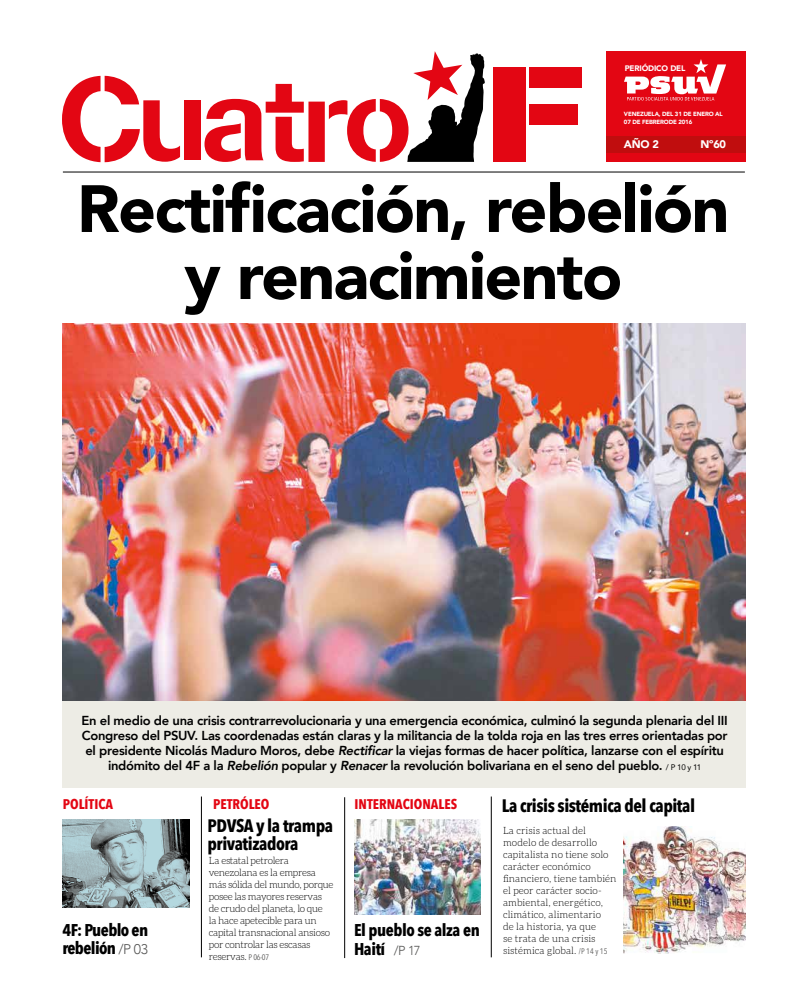
<style>
.page{position:relative;width:808px;height:1007px;background:#fff}
.page>*{position:absolute;margin:0;border:0;box-sizing:border-box;transform-origin:0 0}
.t1{font:900 66px/67px "Avenir";letter-spacing:-.025em;color:#000;text-align:center}
.t2{font:700 18px/18px "Avenir Next Condensed";letter-spacing:-.025em;color:#000}
.t3{font:700 17px/18px "Avenir Next Condensed";letter-spacing:-.025em;color:#000}
.t4{font:700 14px "Avenir Next Condensed";color:#e30613}
.t5{font:800 13px/15px "Avenir";letter-spacing:-.02em;color:#000;text-align:center}
.t6{font:900 11px "Avenir";letter-spacing:-.02em;color:#fff}
.t7{font:300 10px/12px "Aleo";letter-spacing:.005em;color:#000}
.t8{font:300 10px/12px "Aleo";letter-spacing:-.03em;color:#000}
.t9{font:900 8px "Avenir";letter-spacing:-.02em;color:#fff}
.t10{font:900 6px/7.2px "Avenir";letter-spacing:-.025em;color:#fff}
.s1{font-style:italic}
.s2{font-weight:400;font-size:8px}
.s3{font-family:"Avenir Next LT Pro";font-weight:400;font-stretch:condensed;font-size:8px;color:#575756}
.s4{font-family:"Avenir";font-weight:300;font-size:14px;color:#575756}
.s5{font-family:"Avenir";font-weight:300;font-size:13px;color:#575756}
</style>
<div class="page">
<div style="left:606px;top:51px;width:140px;height:111px;background:#e30613"></div>
<div style="left:606px;top:136px;width:140px;height:17px;background:#c00d0e"></div>
<svg style="left:624px;top:59px;width:102px;height:41px"></svg>
<svg style="left:62px;top:76px;width:118px;height:86px"></svg>
<div style="left:184px;top:100px;width:16px;height:60px;background:#e30613"></div>
<svg style="left:204px;top:51px;width:281px;height:111px"></svg>
<div style="left:493px;top:67px;width:32px;height:95px;background:#e30613"></div>
<div style="left:529px;top:67px;width:53px;height:21px;background:#e30613"></div>
<div style="left:529px;top:104px;width:49px;height:21px;background:#e30613"></div>
<hr style="left:63px;top:171px;width:682px;height:1px;background:#000">
<img style="left:62px;top:323px;width:684px;height:378px">
<div style="left:62px;top:701px;width:684px;height:86px;background:#edece5"></div>
<img style="left:63px;top:819px;width:126px;height:88px">
<hr style="left:201px;top:796px;width:1px;height:161px;background:#000">
<hr style="left:344px;top:797px;width:1px;height:160px;background:#000">
<hr style="left:491px;top:796px;width:1px;height:161px;background:#000">
<img style="left:354px;top:819px;width:127px;height:95px">
<img style="left:623px;top:826px;width:123px;height:127px">
<p class="t9" style="left:625px;top:61px;width:62px">PERIÓDICO DEL</p>
<p class="t10" style="left:624px;top:111px;width:100px">VENEZUELA, DEL 31 DE ENERO AL<br>07 DE FEBRERODE 2016</p>
<p class="t6" style="left:624px;top:134px;width:37px">AÑO 2</p>
<p class="t6" style="left:700px;top:134px;width:27px">Nº60</p>
<h1 class="t1" style="left:77px;top:174px;width:654px">Rectificación, rebelión y renacimiento</h1>
<p class="t5" style="left:81px;top:713px;width:648px">En el medio de una crisis contrarrevolucionaria y una emergencia económica, culminó la segunda plenaria del III Congreso del PSUV. Las coordenadas están claras y la militancia de la tolda roja en las tres erres orientadas por el presidente Nicolás Maduro Moros, debe <span class="s1">Rectificar</span> la viejas formas de hacer política, lanzarse con el espíritu indómito del 4F a la <span class="s1">Rebelión</span> popular y <span class="s1">Renacer</span> la revolución bolivariana en el seno del pueblo. <span class="s2">/ P 10 y 11</span></p>
<p class="t4" style="left:63px;top:795px;width:52px">POLÍTICA</p>
<p class="t4" style="left:213px;top:795px;width:58px">PETRÓLEO</p>
<p class="t4" style="left:355px;top:795px;width:104px">INTERNACIONALES</p>
<h2 class="t2" style="left:208px;top:816px;width:127px">PDVSA y la trampa privatizadora</h2>
<p class="t8" style="left:209px;top:854px;width:126px">La estatal petrolera venezolana es la empresa más sólida del mundo, porque posee las mayores reservas de crudo del planeta, lo que<br>la hace apetecible para un capital transnacional ansioso por controlar las escasas reservas. <span class="s3">P 06-07</span></p>
<h3 class="t3" style="left:62px;top:920px;width:87px">4F: Pueblo en rebelión <span class="s4">/P 03</span></h3>
<h3 class="t3" style="left:354px;top:920px;width:127px;line-height:19px">El pueblo se alza en<br>Haití <span class="s5">/P 17</span></h3>
<h2 class="t2" style="left:502px;top:796px;width:195px">La crisis sistémica del capital</h2>
<p class="t7" style="left:503px;top:824px;width:115px">La crisis actual del modelo de desarrollo capitalista no tiene solo carácter económico financiero, tiene también el peor carácter socio&shy;ambiental, energético, climático, alimentario<br>de la historia, ya que<br>se trata de una crisis sistémica global. <span class="s3">/P 14 y 15</span></p>
</div>
